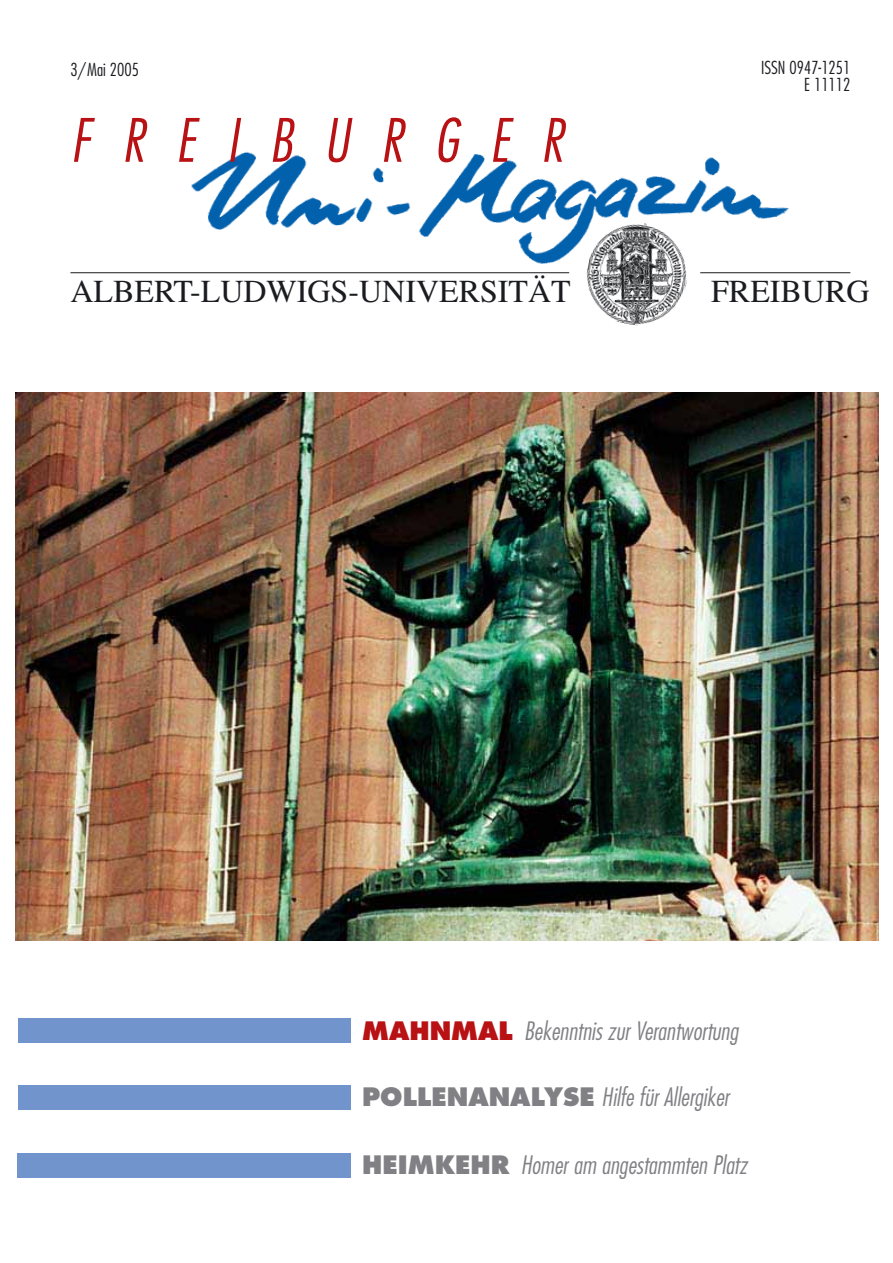
<style>
.page{position:relative;width:893px;height:1263px;background:#fff}
.page>*{position:absolute;margin:0;border:0;box-sizing:border-box;transform-origin:0 0}
.t1{font:italic 300 condensed 58.2px "Futura";letter-spacing:.54em;color:#b81215}
.t2{font:31.95px "Times";color:#1b1c20}
.t3{font:italic 300 condensed 24.75px "Futura";color:#818084}
.t4{font:300 condensed 17.4px/17.4px "Futura";color:#1b1c20;text-align:right}
.s1{font-weight:800;font-style:normal;font-stretch:normal;color:#b81215}
.s2{font-weight:800;font-style:normal;font-stretch:normal}
</style>
<div class="page">
<img style="left:163px;top:152px;width:646px;height:122px">
<img style="left:16px;top:392px;width:862px;height:549px">
<div style="left:18px;top:1018px;width:332px;height:24px;background:#7294cc"></div>
<div style="left:18px;top:1085px;width:332px;height:25px;background:#7294cc"></div>
<div style="left:17px;top:1153px;width:333px;height:25px;background:#7294cc"></div>
<img style="left:578px;top:215px;width:115px;height:116px;border-radius:50%">
<hr style="left:70px;top:272px;width:499px;height:1px;background:#1b1c20">
<hr style="left:700px;top:272px;width:150px;height:1px;background:#1b1c20">
<p class="t4" style="left:70px;top:62px;width:70px">3/Mai 2005</p>
<p class="t4" style="left:761px;top:60px;width:91px">ISSN 0947-1251<br>E 11112</p>
<h1 class="t1" style="left:70px;top:115px;width:494px">FREIBURGER</h1>
<p class="t2" style="left:70px;top:280px;width:502px">ALBERT-LUDWIGS-UNIVERSITÄT</p>
<p class="t2" style="left:711px;top:280px;width:160px">FREIBURG</p>
<p class="t3" style="left:362px;top:1020px;width:377px"><span class="s1">MAHNMAL</span> Bekenntnis zur Verantwortung</p>
<p class="t3" style="left:362px;top:1086px;width:368px"><span class="s2">POLLENANALYSE</span> Hilfe für Allergiker</p>
<p class="t3" style="left:362px;top:1154px;width:386px"><span class="s2">HEIMKEHR</span> Homer am angestammten Platz</p>
</div>
